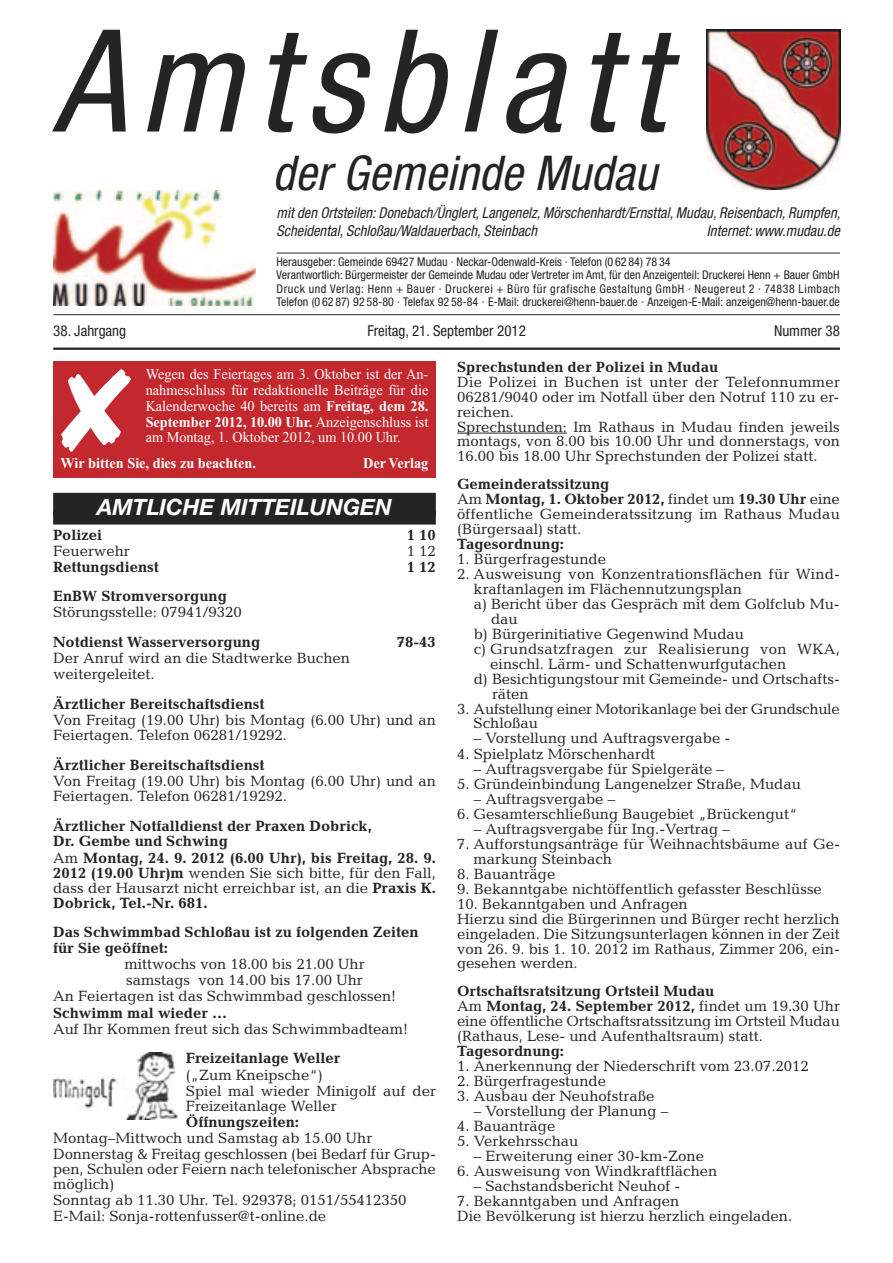
<style>
.page{position:relative;width:893px;height:1263px;background:#fff}
.page>*{position:absolute;margin:0;border:0;box-sizing:border-box;transform-origin:0 0}
.t1{font:italic condensed 142.5px "Helvetica Neue";color:#252425}
.t2{font:italic condensed 48px "Helvetica Neue";color:#252425}
.t3{font:italic 700 22.5px "Helvetica Neue";color:#fff}
.t4{font:15px/14.9px "Candida";color:#252425}
.t5{font:700 15px/15.5px "Candida";color:#252425}
.t6{font:15px/15.8px "Times";color:#fff;text-align:justify;scale:.95 1}
.t7{font:italic condensed 15px/18px "Helvetica Neue";letter-spacing:.005em;color:#252425}
.t8{font:condensed 15px "Helvetica Neue";color:#252425}
.t9{font:15px "Candida";letter-spacing:.02em;color:#252425}
.t10{font:700 15px "Times";color:#fff;scale:.95 1}
.t11{font:condensed 12px/13.5px "Helvetica Neue";color:#252425}
.s1{font-weight:700}
.s2{font-weight:400}
</style>
<div class="page">
<hr style="left:53px;top:314px;width:787px;height:1px;background:#252425">
<hr style="left:53px;top:348px;width:787px;height:2px;background:#252425">
<hr style="left:277px;top:314px;width:563px;height:1px;background:#525152">
<img style="left:53px;top:190px;width:202px;height:116px">
<hr style="left:277px;top:253px;width:563px;height:1px;background:#252425">
<img style="left:706px;top:30px;width:135px;height:159px">
<div style="left:53px;top:493px;width:383px;height:22px;background:#252425"></div>
<div style="left:53px;top:511px;width:383px;height:13px;background:#252425"></div>
<hr style="left:457px;top:433px;width:110px;height:1px;background:#252425">
<img style="left:53px;top:1053px;width:124px;height:67px">
<div style="left:53px;top:361px;width:383px;height:117px;background:#c3282e"></div>
<svg style="left:61px;top:369px;width:70px;height:83px"></svg>
<h1 class="t1" style="left:53px;top:30px;width:612px">Amtsblatt</h1>
<h2 class="t2" style="left:273px;top:156px;width:395px">der Gemeinde Mudau</h2>
<p class="t7" style="left:277px;top:205px;width:568px">mit den Ortsteilen:Donebach/Ünglert,Langenelz,Mörschenhardt/Ernsttal,Mudau,Reisenbach,Rumpfen,<br>Scheidental,Schloßau/Waldauerbach,Steinbach</p>
<p class="t7" style="left:707px;top:223px;width:137px">Internet:www.mudau.de</p>
<p class="t11" style="left:277px;top:256px;width:565px">Herausgeber: Gemeinde 69427 Mudau · Neckar-Odenwald-Kreis · Telefon (0 62 84) 78 34<br>Verantwortlich: Bürgermeister der Gemeinde Mudau oder Vertreter im Amt, für den Anzeigenteil: Druckerei Henn + Bauer GmbH Druck und Verlag: Henn + Bauer · Druckerei + Büro für grafische Gestaltung GmbH · Neugereut 2 · 74838 Limbach Telefon (0 62 87) 92 58-80 · Telefax 92 58-84 · E-Mail: druckerei@henn-bauer.de · Anzeigen-E-Mail: anzeigen@henn-bauer.de</p>
<p class="t8" style="left:53px;top:326px;width:74px">38. Jahrgang</p>
<p class="t8" style="left:367px;top:326px;width:160px">Freitag, 21. September 2012</p>
<p class="t8" style="left:774px;top:326px;width:68px">Nummer 38</p>
<p class="t6" style="left:146px;top:368px;width:299px">Wegen des Feiertages am 3. Oktober ist der An&shy;nahmeschluss für redaktionelle Beiträge für die Kalenderwoche 40 bereits am <span class="s1">Freitag, dem 28.<br>September 2012, 10.00 Uhr.</span> Anzeigenschluss ist am Montag, 1. Oktober 2012, um 10.00 Uhr.</p>
<p class="t10" style="left:61px;top:458px;width:207px">Wir bitten Sie, dies zu beachten.</p>
<p class="t10" style="left:363px;top:458px;width:70px">Der Verlag</p>
<h3 class="t3" style="left:97px;top:499px;width:296px">AMTLICHE MITTEILUNGEN</h3>
<p class="t5" style="left:53px;top:529px;width:51px">Polizei</p>
<p class="t5" style="left:407px;top:529px;width:31px">1 10</p>
<p class="t4" style="left:53px;top:545px;width:78px">Feuerwehr</p>
<p class="t4" style="left:407px;top:545px;width:31px">1 12</p>
<p class="t5" style="left:53px;top:561px;width:107px">Rettungsdienst</p>
<p class="t5" style="left:407px;top:561px;width:31px">1 12</p>
<p class="t5" style="left:53px;top:590px;width:175px">EnBW Stromversorgung</p>
<p class="t4" style="left:53px;top:606px;width:190px">Störungsstelle: 07941/9320</p>
<p class="t5" style="left:53px;top:636px;width:209px">Notdienst Wasserversorgung</p>
<p class="t5" style="left:397px;top:636px;width:41px">78-43</p>
<p class="t4" style="left:53px;top:651px;width:298px;line-height:16.2px">Der Anruf wird an die Stadtwerke Buchen weitergeleitet.</p>
<p class="t5" style="left:53px;top:698px;width:213px">Ärztlicher Bereitschaftsdienst</p>
<p class="t4" style="left:53px;top:714px;width:384px">Von Freitag (19.00 Uhr) bis Montag (6.00 Uhr) und an<br>Feiertagen. Telefon 06281/19292.</p>
<p class="t5" style="left:53px;top:758px;width:213px">Ärztlicher Bereitschaftsdienst</p>
<p class="t4" style="left:53px;top:775px;width:384px">Von Freitag (19.00 Uhr) bis Montag (6.00 Uhr) und an<br>Feiertagen. Telefon 06281/19292.</p>
<p class="t5" style="left:53px;top:819px;width:384px">Ärztlicher Notfalldienst der Praxen Dobrick,<br>Dr. Gembe und Schwing<br><span class="s2">Am</span> Montag, 24. 9. 2012 (6.00 Uhr), bis Freitag, 28. 9.<br>2012 (19.00 Uhr)m <span class="s2">wenden Sie sich bitte, für den Fall, dass der Hausarzt nicht erreichbar ist, an die</span> Praxis K.<br>Dobrick, Tel.-Nr. 681.</p>
<p class="t5" style="left:53px;top:926px;width:367px">Das Schwimmbad Schloßau ist zu folgenden Zeiten für Sie geöffnet:</p>
<p class="t4" style="left:124px;top:958px;width:242px">mittwochs von 18.00 bis 21.00 Uhr</p>
<p class="t4" style="left:126px;top:974px;width:238px">samstags von 14.00 bis 17.00 Uhr</p>
<p class="t4" style="left:53px;top:990px;width:345px">An Feiertagen ist das Schwimmbad geschlossen!</p>
<p class="t5" style="left:53px;top:1006px;width:175px">Schwimm mal wieder …</p>
<p class="t4" style="left:53px;top:1023px;width:357px">Auf Ihr Kommen freut sich das Schwimmbadteam!</p>
<p class="t5" style="left:186px;top:1052px;width:156px">Freizeitanlage Weller</p>
<p class="t4" style="left:186px;top:1068px;width:251px;line-height:15.6px">(„Zum Kneipsche“)<br>Spiel mal wieder Minigolf auf der<br>Freizeitanlage Weller</p>
<p class="t5" style="left:186px;top:1115px;width:115px">Öffnungszeiten:</p>
<p class="t4" style="left:53px;top:1131px;width:384px;line-height:15.8px">Montag–Mittwoch und Samstag ab 15.00 Uhr Donnerstag &amp; Freitag geschlossen (bei Bedarf für Grup&shy;pen, Schulen oder Feiern nach telefonischer Absprache möglich)<br>Sonntag ab 11.30 Uhr. Tel. 929378; 0151/55412350<br>E-Mail: Sonja-rottenfusser@t-online.de</p>
<p class="t5" style="left:457px;top:361px;width:263px">Sprechstunden der Polizei in Mudau</p>
<p class="t4" style="left:457px;top:376px;width:384px">Die Polizei in Buchen ist unter der Telefonnummer 06281/9040 oder im Notfall über den Notruf 110 zu er&shy;reichen.<br>Sprechstunden: Im Rathaus in Mudau finden jeweils montags, von 8.00 bis 10.00 Uhr und donnerstags, von 16.00 bis 18.00 Uhr Sprechstunden der Polizei statt.</p>
<p class="t4" style="left:457px;top:478px;width:384px"><span class="s1">Gemeinderatssitzung<br></span>Am <span class="s1">Montag, 1. Oktober 2012,</span> findet um <span class="s1">19.30 Uhr</span> eine öffentliche Gemeinderatssitzung im Rathaus Mudau (Bürgersaal) statt.</p>
<p class="t5" style="left:457px;top:538px;width:108px">Tagesordnung:</p>
<p class="t4" style="left:457px;top:553px;width:150px">1. Bürgerfragestunde</p>
<p class="t4" style="left:457px;top:568px;width:384px">2. Ausweisung von Konzentrationsflächen für Wind-</p>
<p class="t4" style="left:474px;top:583px;width:270px">kraftanlagen im Flächennutzungsplan</p>
<p class="t4" style="left:474px;top:598px;width:367px">a) Bericht über das Gespräch mit dem Golfclub Mu-</p>
<p class="t4" style="left:491px;top:613px;width:28px">dau</p>
<p class="t4" style="left:474px;top:628px;width:272px">b) Bürgerinitiative Gegenwind Mudau</p>
<p class="t9" style="left:474px;top:643px;width:368px">c) Grundsatzfragen zur Realisierung von WKA,</p>
<p class="t4" style="left:490px;top:658px;width:298px">einschl. Lärm- und Schattenwurfgutachen</p>
<p class="t4" style="left:474px;top:673px;width:368px">d) Besichtigungstour mit Gemeinde- und Ortschafts-</p>
<p class="t4" style="left:492px;top:688px;width:38px">räten</p>
<p class="t4" style="left:474px;top:703px;width:368px;text-indent:-16px">3. Aufstellung einer Motorikanlage bei der Grundschule<br>Schloßau</p>
<p class="t4" style="left:474px;top:732px;width:258px">– Vorstellung und Auftragsvergabe -</p>
<p class="t4" style="left:457px;top:747px;width:200px">4. Spielplatz Mörschenhardt</p>
<p class="t4" style="left:474px;top:763px;width:252px">– Auftragsvergabe für Spielgeräte –</p>
<p class="t4" style="left:457px;top:778px;width:345px">5. Gründeinbindung Langenelzer Straße, Mudau</p>
<p class="t4" style="left:474px;top:793px;width:143px">– Auftragsvergabe –</p>
<p class="t4" style="left:457px;top:808px;width:342px">6. Gesamterschließung Baugebiet „Brückengut“</p>
<p class="t4" style="left:474px;top:823px;width:258px">– Auftragsvergabe für Ing.-Vertrag –</p>
<p class="t4" style="left:474px;top:838px;width:368px;text-indent:-16px">7. Aufforstungsanträge für Weihnachtsbäume auf Ge&shy;markung Steinbach</p>
<p class="t4" style="left:457px;top:868px;width:100px">8. Bauanträge</p>
<p class="t4" style="left:457px;top:883px;width:366px">9. Bekanntgabe nichtöffentlich gefasster Beschlüsse</p>
<p class="t4" style="left:457px;top:898px;width:384px">10. Bekanntgaben und Anfragen<br>Hierzu sind die Bürgerinnen und Bürger recht herzlich eingeladen. Die Sitzungsunterlagen können in der Zeit von 26. 9. bis 1. 10. 2012 im Rathaus, Zimmer 206, ein&shy;gesehen werden.</p>
<p class="t4" style="left:457px;top:985px;width:384px"><span class="s1">Ortschaftsratsitzung Ortsteil Mudau<br></span>Am <span class="s1">Montag, 24. September 2012,</span> findet um 19.30 Uhr eine öffentliche Ortschaftsratssitzung im Ortsteil Mudau (Rathaus, Lese- und Aufenthaltsraum) statt.</p>
<p class="t5" style="left:457px;top:1045px;width:108px">Tagesordnung:</p>
<p class="t4" style="left:457px;top:1060px;width:353px">1. Anerkennung der Niederschrift vom 23.07.2012</p>
<p class="t4" style="left:457px;top:1075px;width:150px">2. Bürgerfragestunde</p>
<p class="t4" style="left:457px;top:1090px;width:199px">3. Ausbau der Neuhofstraße</p>
<p class="t4" style="left:474px;top:1105px;width:196px">– Vorstellung der Planung –</p>
<p class="t4" style="left:457px;top:1120px;width:100px">4. Bauanträge</p>
<p class="t4" style="left:457px;top:1135px;width:123px">5. Verkehrsschau</p>
<p class="t4" style="left:474px;top:1150px;width:232px">– Erweiterung einer 30-km-Zone</p>
<p class="t4" style="left:457px;top:1165px;width:262px">6. Ausweisung von Windkraftflächen</p>
<p class="t4" style="left:474px;top:1180px;width:208px">– Sachstandsbericht Neuhof -</p>
<p class="t4" style="left:457px;top:1195px;width:337px">7. Bekanntgaben und Anfragen<br>Die Bevölkerung ist hierzu herzlich eingeladen.</p>
</div>
